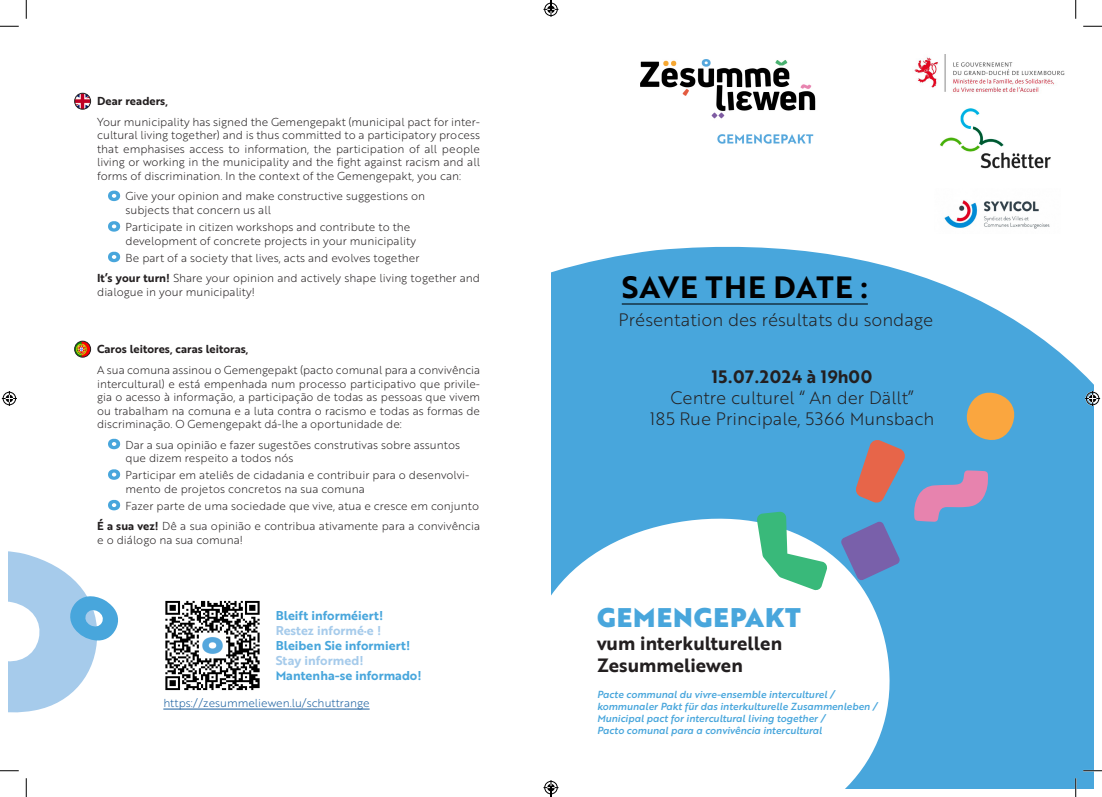
<style>
.page{position:relative;width:1102px;height:797px;background:#fff}
.page>*{position:absolute;margin:0;border:0;box-sizing:border-box;transform-origin:0 0}
.t1{font:30px "Brother 1816 Bold";letter-spacing:.04em;color:#000001}
.t2{font:26.25px "Brother 1816 Black";letter-spacing:.04em;color:#48a6dc}
.t3{font:18.75px/22.5px "Brother 1816 Bold";color:#231f20}
.t4{font:17.5px "Brother 1816 Light";color:#231f20}
.t5{font:17.5px "Brother 1816 Bold";letter-spacing:.04em;color:#231f20}
.t6{font:12.5px "Brother 1816 Bold";color:#48a6dc}
.t7{font:12.5px "Brother 1816 Bold";color:#a6cbeb}
.t8{font:11.25px/13.5px "Brother 1816 Light";color:#231f20}
.t9{font:11.25px "Brother 1816 Bold";color:#231f20}
.t10{font:11.25px "Brother 1816 Light";color:#175d9e}
.t11{font:10px "Brother 1816 Medium Italic";color:#48a6dc}
.s1{font-family:"Brother 1816 Bold"}
</style>
<div class="page">
<svg style="left:551px;top:246px;width:542px;height:542px;fill:#48a6dc"></svg>
<img style="left:165px;top:600px;width:95px;height:91px">
<img style="left:914px;top:55px;width:151px;height:37px">
<svg style="left:963px;top:389px;width:54px;height:54px;background:#b3a67d"></svg>
<svg style="left:854px;top:439px;width:51px;height:64px;background:#a57f85"></svg>
<svg style="left:913px;top:470px;width:75px;height:52px;background:#9d93c3"></svg>
<svg style="left:756px;top:511px;width:71px;height:80px"></svg>
<svg style="left:840px;top:521px;width:60px;height:59px;background:#6d80bf"></svg>
<img style="left:640px;top:59px;width:176px;height:85px">
<img style="left:75px;top:341px;width:16px;height:16px;border-radius:8px">
<div style="left:74px;top:341px;width:17px;height:16px;border:1px solid #231f20;border-radius:50%"></div>
<svg style="left:108px;top:438px;width:13px;height:11px"></svg>
<svg style="left:108px;top:469px;width:13px;height:11px"></svg>
<svg style="left:108px;top:499px;width:13px;height:11px"></svg>
<img style="left:75px;top:93px;width:16px;height:16px;border-radius:8px">
<div style="left:74px;top:93px;width:17px;height:16px;border:1px solid #231f20;border-radius:50%"></div>
<svg style="left:108px;top:190px;width:13px;height:11px"></svg>
<svg style="left:108px;top:221px;width:13px;height:11px"></svg>
<svg style="left:108px;top:251px;width:13px;height:11px"></svg>
<svg style="left:9px;top:551px;width:109px;height:162px"></svg>
<hr style="left:163px;top:708px;width:206px;height:1px;background:#175d9e">
<div style="left:9px;top:770px;width:588px;height:18px;background:#fff"></div>
<img style="left:940px;top:108px;width:111px;height:61px">
<hr style="left:621px;top:303px;width:246px;height:1px;background:#000001">
<img style="left:944px;top:200px;width:106px;height:29px">
<svg style="left:0;top:25px;width:19px;height:2px"></svg>
<svg style="left:1083px;top:25px;width:18px;height:2px"></svg>
<svg style="left:0;top:770px;width:19px;height:1px"></svg>
<svg style="left:1083px;top:770px;width:18px;height:1px"></svg>
<svg style="left:25px;top:0;width:2px;height:19px"></svg>
<svg style="left:25px;top:778px;width:2px;height:19px"></svg>
<svg style="left:1075px;top:0;width:1px;height:19px"></svg>
<svg style="left:1074px;top:778px;width:2px;height:19px"></svg>
<svg style="left:2px;top:391px;width:15px;height:15px"></svg>
<svg style="left:1084px;top:391px;width:15px;height:15px"></svg>
<svg style="left:543px;top:0;width:15px;height:17px"></svg>
<svg style="left:543px;top:780px;width:15px;height:17px"></svg>
<p class="t9" style="left:97px;top:93px;width:72px">Dear readers,</p>
<p class="t8" style="left:97px;top:115px;width:384px;text-align:justify">Your municipality has signed the Gemengepakt (municipal pact for inter&shy;cultural living together) and is thus committed to a participatory process that emphasises access to information, the participation of all people living or working in the municipality and the fight against racism and all forms of discrimination. In the context of the Gemengepakt, you can:</p>
<p class="t8" style="left:125px;top:189px;width:301px">Give your opinion and make constructive suggestions on subjects that concern us all</p>
<p class="t8" style="left:125px;top:220px;width:292px">Participate in citizen workshops and contribute to the development of concrete projects in your municipality</p>
<p class="t8" style="left:125px;top:250px;width:295px">Be part of a society that lives, acts and evolves together</p>
<p class="t8" style="left:97px;top:271px;width:384px"><span class="s1">It’s your turn!</span> Share your opinion and actively shape living together and dialogue in your municipality!</p>
<p class="t9" style="left:97px;top:341px;width:153px">Caros leitores, caras leitoras,</p>
<p class="t8" style="left:97px;top:363px;width:384px;text-align:justify">A sua comuna assinou o Gemengepakt (pacto comunal para a convivência intercultural) e está empenhada num processo participativo que privile&shy;gia o acesso à informação, a participação de todas as pessoas que vivem ou trabalham na comuna e a luta contra o racismo e todas as formas de discriminação. O Gemengepakt dá-lhe a oportunidade de:</p>
<p class="t8" style="left:125px;top:437px;width:336px">Dar a sua opinião e fazer sugestões construtivas sobre assuntos que dizem respeito a todos nós</p>
<p class="t8" style="left:125px;top:468px;width:345px">Participar em ateliês de cidadania e contribuir para o desenvolvi&shy;mento de projetos concretos na sua comuna</p>
<p class="t8" style="left:125px;top:498px;width:355px">Fazer parte de uma sociedade que vive, atua e cresce em conjunto</p>
<p class="t8" style="left:97px;top:519px;width:384px"><span class="s1">É a sua vez!</span> Dê a sua opinião e contribua ativamente para a convivência e o diálogo na sua comuna!</p>
<p class="t6" style="left:276px;top:606px;width:109px">Bleift informéiert!</p>
<p class="t7" style="left:276px;top:621px;width:107px">Restez informé·e !</p>
<p class="t6" style="left:276px;top:636px;width:136px">Bleiben Sie informiert!</p>
<p class="t7" style="left:276px;top:651px;width:89px">Stay informed!</p>
<p class="t6" style="left:276px;top:666px;width:147px">Mantenha-se informado!</p>
<p class="t10" style="left:163px;top:694px;width:208px">https://zesummeliewen.lu/schuttrange</p>
<p class="t1" style="left:621px;top:264px;width:247px">SAVE THE DATE :</p>
<p class="t4" style="left:618px;top:306px;width:316px">Présentation des résultats du sondage</p>
<p class="t5" style="left:711px;top:363px;width:162px">15.07.2024 à 19h00</p>
<p class="t4" style="left:670px;top:384px;width:244px">Centre culturel “ An der Dällt”</p>
<p class="t4" style="left:649px;top:405px;width:286px">185 Rue Principale, 5366 Munsbach</p>
<p class="t2" style="left:597px;top:597px;width:205px">GEMENGEPAKT</p>
<p class="t3" style="left:597px;top:631px;width:187px">vum interkulturellen<br>Zesummeliewen</p>
<p class="t11" style="left:597px;top:687px;width:239px">Pacte communal du vivre-ensemble interculturel /</p>
<p class="t11" style="left:597px;top:699px;width:282px">kommunaler Pakt für das interkulturelle Zusammenleben /</p>
<p class="t11" style="left:597px;top:711px;width:229px">Municipal pact for intercultural living together /</p>
<p class="t11" style="left:597px;top:723px;width:226px">Pacto comunal para a convivência intercultural</p>
</div>
